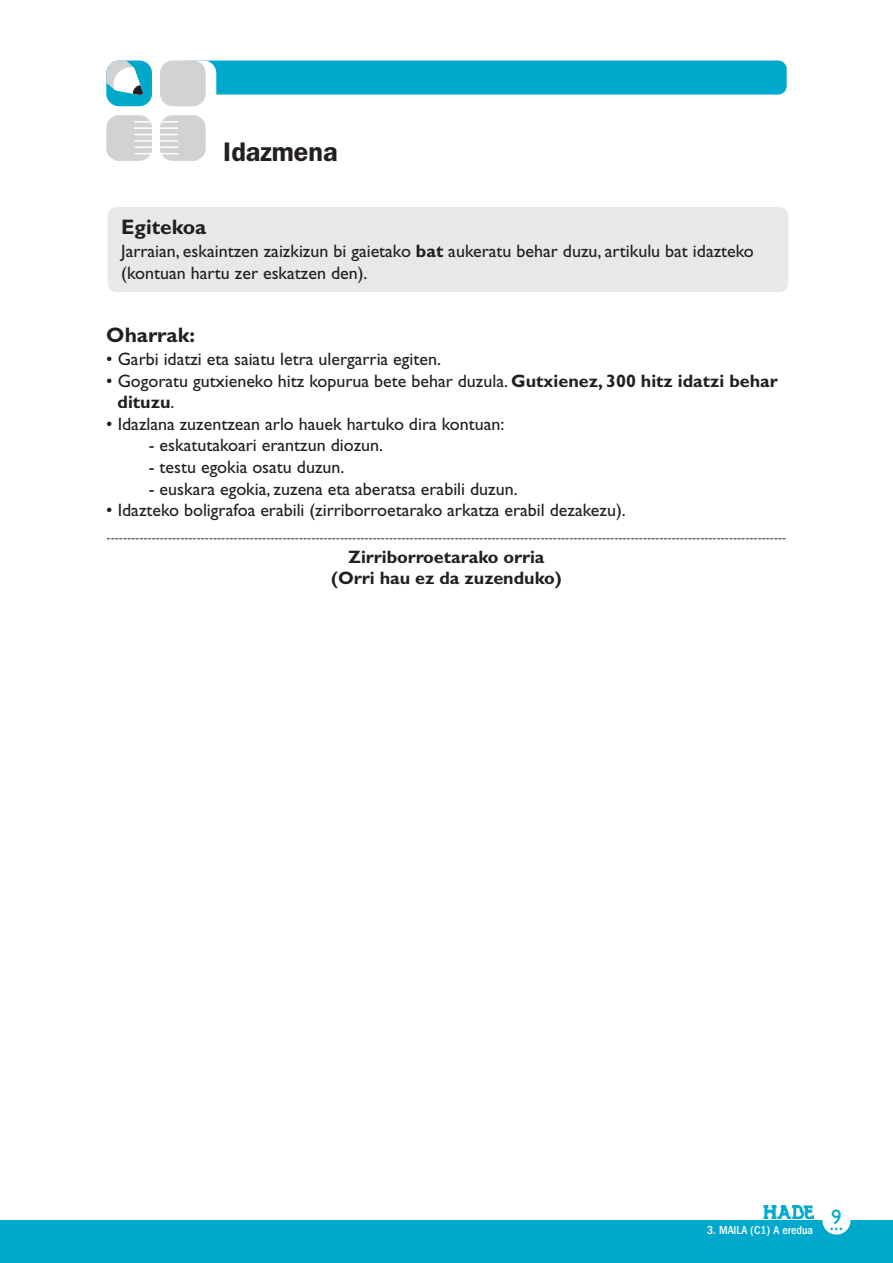
<style>
.page{position:relative;width:893px;height:1263px;background:#fff}
.page>*{position:absolute;margin:0;border:0;box-sizing:border-box;transform-origin:0 0}
.t1{font:600 27px "Franklin Gothic";color:#231f20}
.t2{font:700 21px "Gill Sans";color:#231f20}
.t3{font:21px "Gill Sans";color:#00a9cc}
.t4{font:18px/21.6px "Gill Sans";color:#231f20}
.t5{font:700 18px/21.6px "Gill Sans";color:#231f20;text-align:center}
.t6{font:15px "Helvetica CY Plain";color:#231f20}
.t7{font:500 condensed 12px "Franklin Gothic";color:#fff}
.s1{font-weight:700}
</style>
<div class="page">
<div style="left:0;top:1220px;width:893px;height:43px;background:#00a9cc"></div>
<div style="left:822px;top:1206px;width:28px;height:28px;background:#fff;border-radius:50%"></div>
<img style="left:764px;top:1205px;width:50px;height:13px">
<div style="left:178px;top:61px;width:609px;height:34px;background:#00a9cc;border-radius:9px"></div>
<div style="left:171px;top:61px;width:45px;height:45px;background:#fff;border-radius:13px"></div>
<div style="left:106px;top:61px;width:46px;height:45px;background:#00a9cc;border-radius:13px"></div>
<svg style="left:106px;top:61px;width:38px;height:35px"></svg>
<div style="left:160px;top:61px;width:46px;height:45px;background:#d1d2d4;border-radius:13px"></div>
<div style="left:106px;top:115px;width:46px;height:46px;background:#d1d2d4;border-radius:13px"></div>
<div style="left:160px;top:115px;width:46px;height:46px;background:#d1d2d4;border-radius:13px"></div>
<hr style="left:134px;top:121px;width:44px;height:2px;background:#fff">
<hr style="left:134px;top:127px;width:44px;height:2px;background:#fff">
<hr style="left:134px;top:134px;width:44px;height:1px;background:#fff">
<hr style="left:134px;top:140px;width:44px;height:2px;background:#fff">
<hr style="left:134px;top:147px;width:44px;height:1px;background:#fff">
<hr style="left:134px;top:153px;width:44px;height:1px;background:#fff">
<div style="left:108px;top:207px;width:680px;height:85px;background:#e7e8e9;border-radius:9px"></div>
<h1 class="t1" style="left:223px;top:142px;width:116px">Idazmena</h1>
<p class="t2" style="left:121px;top:219px;width:87px">Egitekoa</p>
<p class="t4" style="left:121px;top:242px;width:634px">Jarraian, eskaintzen zaizkizun bi gaietako <span class="s1">bat</span> aukeratu behar duzu, artikulu bat idazteko (kontuan hartu zer eskatzen den).</p>
<p class="t2" style="left:106px;top:327px;width:90px">Oharrak:</p>
<p class="t4" style="left:106px;top:350px;width:336px">• Garbi idatzi eta saiatu letra ulergarria egiten.</p>
<p class="t4" style="left:118px;top:371px;width:662px;text-indent:-11px">• Gogoratu gutxieneko hitz kopurua bete behar duzula. <span class="s1">Gutxienez, 300 hitz idatzi behar dituzu</span>.</p>
<p class="t4" style="left:106px;top:415px;width:400px">• Idazlana zuzentzean arlo hauek hartuko dira kontuan:</p>
<p class="t4" style="left:149px;top:436px;width:236px">- eskatutakoari erantzun diozun.</p>
<p class="t4" style="left:149px;top:458px;width:197px">- testu egokia osatu duzun.</p>
<p class="t4" style="left:149px;top:479px;width:370px">- euskara egokia, zuzena eta aberatsa erabili duzun.</p>
<p class="t4" style="left:106px;top:501px;width:521px">• Idazteko boligrafoa erabili (zirriborroetarako arkatza erabil dezakezu).</p>
<p class="t6" style="left:107px;top:532px;width:681px">----------------------------------------------------------------------------------------------------------------------------------------------------------------------</p>
<p class="t5" style="left:331px;top:547px;width:232px">Zirriborroetarako orria (Orri hau ez da zuzenduko)</p>
<p class="t7" style="left:707px;top:1226px;width:107px">3. MAILA (C1) A eredua</p>
<p class="t3" style="left:829px;top:1215px;width:15px">9...</p>
</div>
